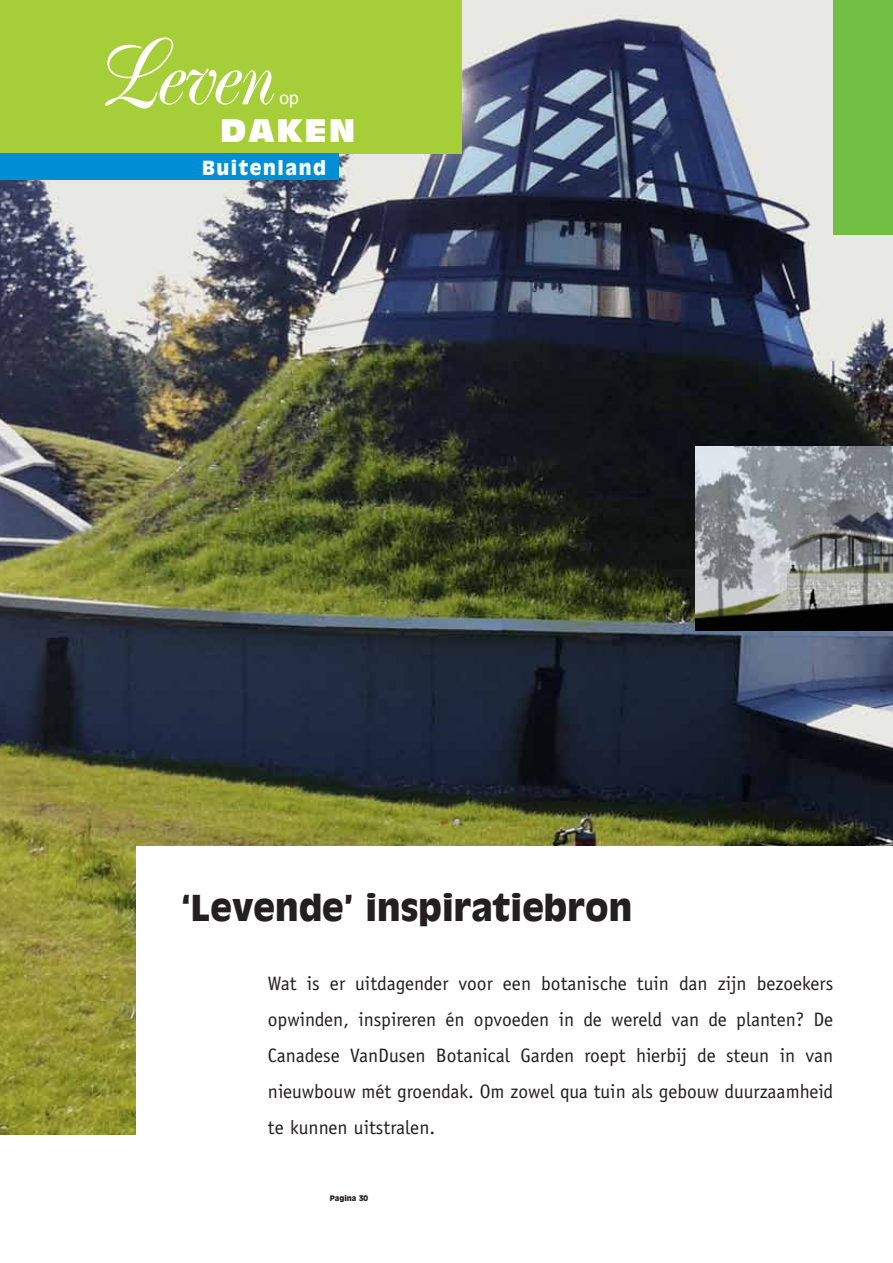
<style>
.page{position:relative;width:893px;height:1263px;background:#fff}
.page>*{position:absolute;margin:0;border:0;box-sizing:border-box;transform-origin:0 0}
.t1{font:81.3px "Poppl Exquisit";letter-spacing:.01em;color:#fff}
.t2{font:900 35.25px "Antique Olive";color:#231f20}
.t3{font:31.95px "Antique Olive Compact";letter-spacing:.05em;color:#fff}
.t4{font:19.5px/36px "Officina Sans";color:#231f20;text-align:justify}
.t5{font:900 19.2px "Antique Olive";letter-spacing:.08em;color:#fff}
.t6{font:17.55px "Arial";color:#fff}
.t7{font:900 7.5px "Antique Olive";color:#231f20}
</style>
<div class="page">
<img style="left:0;top:0;width:893px;height:1134px">
<div style="left:136px;top:846px;width:757px;height:360px;background:#fff"></div>
<div style="left:0;top:0;width:461px;height:153px;background:#a6ce39"></div>
<div style="left:0;top:153px;width:339px;height:27px;background:#008fd5"></div>
<div style="left:833px;top:0;width:60px;height:234px;background:#71bf44"></div>
<img style="left:695px;top:446px;width:198px;height:184px">
<h1 class="t1" style="left:91px;top:28px;width:181px">Leven</h1>
<h3 class="t3" style="left:220px;top:111px;width:137px">DAKEN</h3>
<p class="t6" style="left:279px;top:86px;width:21px">op</p>
<p class="t5" style="left:202px;top:156px;width:125px">Buitenland</p>
<h2 class="t2" style="left:181px;top:887px;width:453px">‘Levende’ inspiratiebron</h2>
<p class="t4" style="left:268px;top:965px;width:567px">Wat is er uitdagender voor een botanische tuin dan zijn bezoekers opwinden, inspireren én opvoeden in de wereld van de planten? De Canadese VanDusen Botanical Garden roept hierbij de steun in van nieuwbouw mét groendak. Om zowel qua tuin als gebouw duurzaamheid te kunnen uitstralen.</p>
<p class="t7" style="left:330px;top:1194px;width:40px">Pagina 30</p>
</div>
